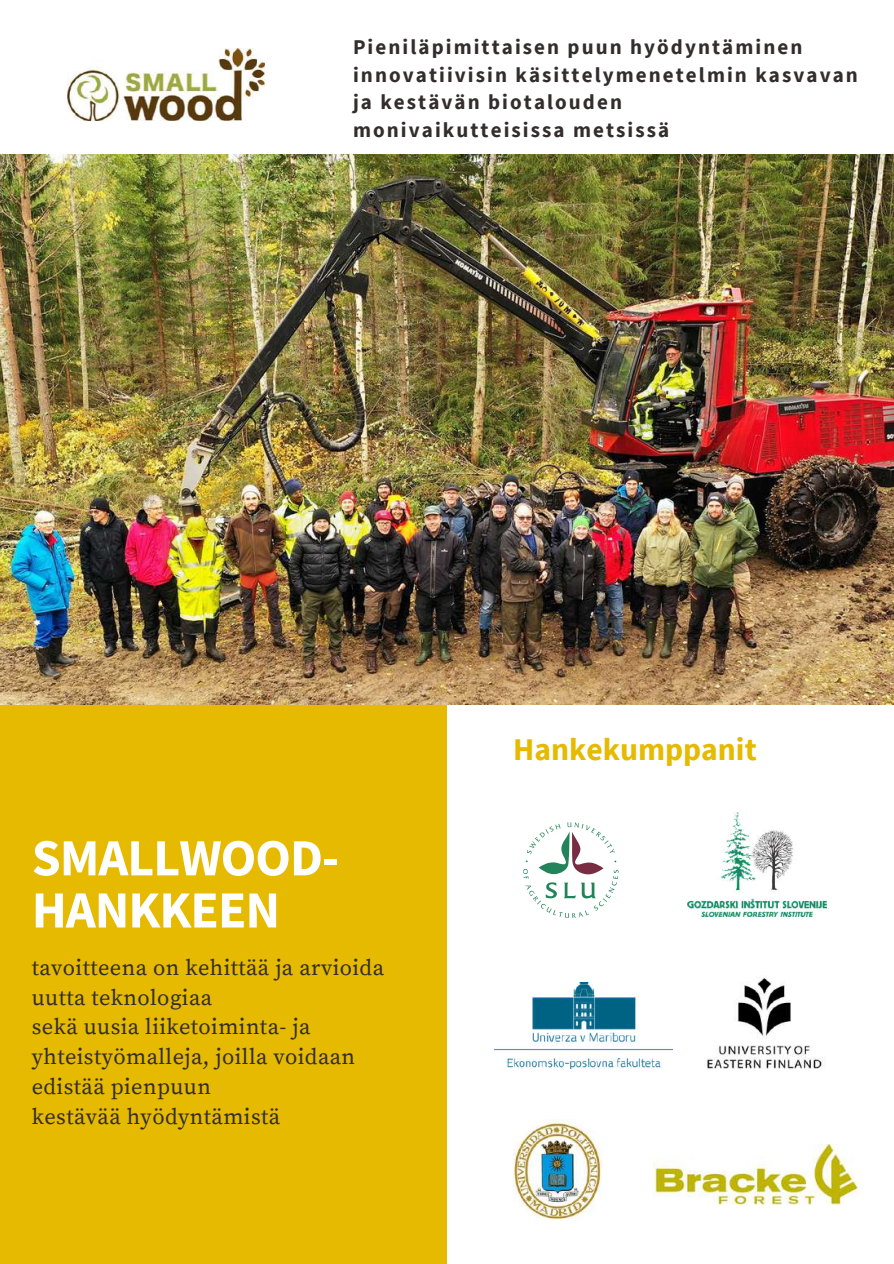
<style>
.page{position:relative;width:894px;height:1264px;background:#fff}
.page>*{position:absolute;margin:0;border:0;box-sizing:border-box;transform-origin:0 0}
.t1{font:700 52.2px/52.2px "Source Sans Pro";letter-spacing:-.02em;color:#fff}
.t2{font:700 31.5px "Source Sans Pro";color:#e6ba00}
.t3{font:22.35px/29.8px "Source Serif Pro";letter-spacing:.02em;color:#332d2d}
.t4{font:700 21px/27.9px "Source Sans Pro";letter-spacing:.1em;color:#332d2d}
</style>
<div class="page">
<div style="left:0;top:702px;width:446px;height:561px;background:#e6ba00"></div>
<img style="left:0;top:154px;width:893px;height:550px">
<img style="left:68px;top:49px;width:196px;height:72px">
<img style="left:687px;top:812px;width:139px;height:104px">
<img style="left:653px;top:1144px;width:207px;height:60px">
<svg style="left:523px;top:822px;width:95px;height:95px"></svg>
<img style="left:513px;top:1119px;width:88px;height:101px">
<img style="left:494px;top:982px;width:178px;height:86px">
<img style="left:707px;top:977px;width:115px;height:92px">
<p class="t4" style="left:353px;top:32px;width:506px">Pieniläpimittaisen puun hyödyntäminen innovatiivisin käsittelymenetelmin kasvavan ja kestävän biotalouden<br>monivaikutteisissa metsissä</p>
<h1 class="t1" style="left:32px;top:830px;width:309px">SMALLWOOD-<br>HANKKEEN</h1>
<p class="t3" style="left:32px;top:953px;width:354px">tavoitteena on kehittää ja arvioida uutta teknologiaa<br>sekä uusia liiketoiminta- ja yhteistyömalleja, joilla voidaan edistää pienpuun<br>kestävää hyödyntämistä</p>
<h2 class="t2" style="left:513px;top:729px;width:245px">Hankekumppanit</h2>
</div>
